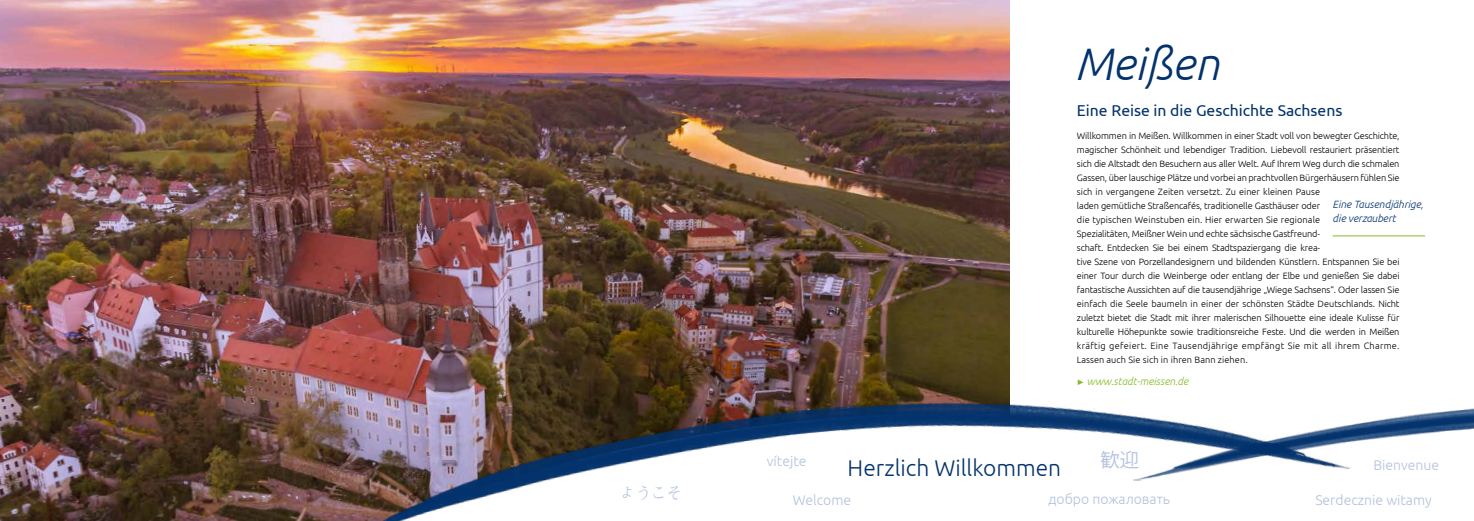
<style>
.page{position:relative;width:1474px;height:521px;background:#fff}
.page>*{position:absolute;margin:0;border:0;box-sizing:border-box;transform-origin:0 0}
.t1{font:italic 300 45.5px "Ubuntu";color:#03326c}
.t2{font:300 22.75px "Ubuntu";color:#03326c}
.t3{font:19.34px "Koz Go Pr 6 N";color:#b2c2de}
.t4{font:17.5px "Sim Sun";color:#b2c2de}
.t5{font:15.75px "Ubuntu";color:#03326c}
.t6{font:300 14px "Ubuntu";color:#b2c2de}
.t7{font:italic 300 10.5px/14px "Ubuntu";color:#03326c}
.t8{font:italic 300 10.5px "Ubuntu";color:#86bc25}
.t9{font:300 9.19px/14px "Ubuntu";letter-spacing:-.015em;color:#000}
.s1{font-family:"Arial";font-weight:400;font-style:normal;font-size:7.88px}
</style>
<div class="page">
<img style="left:0;top:0;width:1009px;height:521px">
<hr style="left:1332px;top:235px;width:92px;height:1px;background:#86bc25">
<img style="left:366px;top:334px;width:644px;height:27px">
<img style="left:1350px;top:408px;width:123px;height:34px">
<img style="left:361px;top:361px;width:989px;height:160px">
<h3 class="t4" style="left:619px;top:484px;width:66px">ようこそ</h3>
<h1 class="t1" style="left:1074px;top:36px;width:146px">Meißen</h1>
<h3 class="t5" style="left:1076px;top:101px;width:267px">Eine Reise in die Geschichte Sachsens</h3>
<p class="t9" style="left:1076px;top:128px;width:324px">Willkommen in Meißen. Willkommen in einer Stadt voll von bewegter Geschichte, magischer Schönheit und lebendiger Tradition. Liebevoll restauriert präsentiert sich die Altstadt den Besuchern aus aller Welt. Auf Ihrem Weg durch die schmalen Gassen, über lauschige Plätze und vorbei an prachtvollen Bürgerhäusern fühlen Sie sich in vergangene Zeiten versetzt. Zu einer kleinen Pause<br>laden gemütliche Straßencafés, traditionelle Gasthäuser oder<br>die typischen Weinstuben ein. Hier erwarten Sie regionale<br>Spezialitäten, Meißner Wein und echte sächsische Gastfreund-<br>schaft. Entdecken Sie bei einem Stadtspaziergang die krea-<br>tive Szene von Porzellandesignern und bildenden Künstlern. Entspannen Sie bei einer Tour durch die Weinberge oder entlang der Elbe und genießen Sie dabei fantastische Aussichten auf die tausendjährige „Wiege Sachsens“. Oder lassen Sie einfach die Seele baumeln in einer der schönsten Städte Deutschlands. Nicht zuletzt bietet die Stadt mit ihrer malerischen Silhouette eine ideale Kulisse für kulturelle Höhepunkte sowie traditionsreiche Feste. Und die werden in Meißen kräftig gefeiert. Eine Tausendjährige empfängt Sie mit all ihrem Charme.<br>Lassen auch Sie sich in ihren Bann ziehen.</p>
<p class="t8" style="left:1076px;top:375px;width:113px"><span class="s1">►</span> www.stadt-meissen.de</p>
<p class="t7" style="left:1332px;top:197px;width:92px">Eine Tausendjährige, die verzaubert</p>
<h3 class="t3" style="left:1100px;top:449px;width:40px">歓迎</h3>
<h3 class="t6" style="left:767px;top:452px;width:41px">vítejte</h3>
<h3 class="t6" style="left:1373px;top:456px;width:67px">Bienvenue</h3>
<h3 class="t6" style="left:1048px;top:491px;width:123px">добро пожаловать</h3>
<h2 class="t2" style="left:847px;top:454px;width:215px">Herzlich Willkommen</h2>
<h3 class="t6" style="left:792px;top:492px;width:60px">Welcome</h3>
<h3 class="t6" style="left:1315px;top:491px;width:118px">Serdecznie witamy</h3>
</div>
